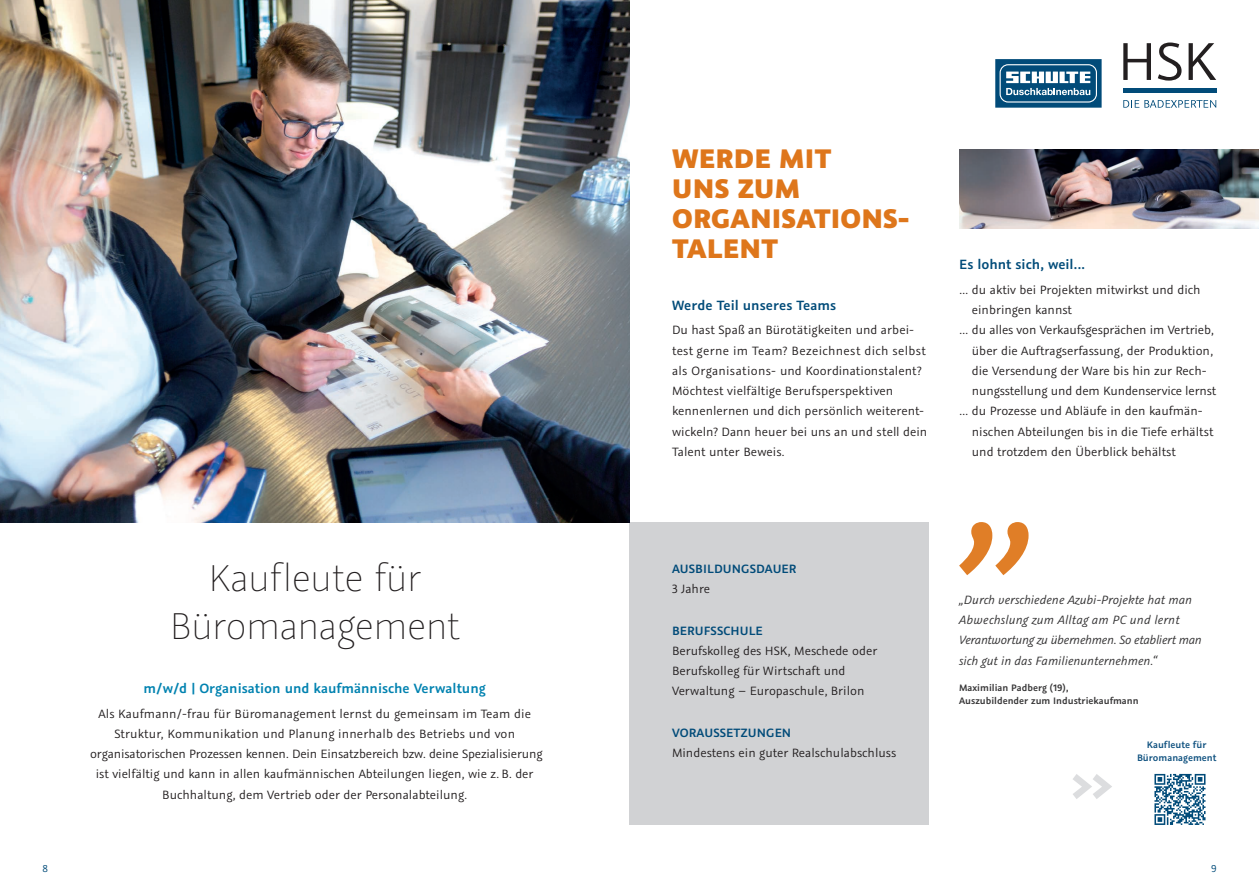
<style>
.page{position:relative;width:1259px;height:893px;background:#fff}
.page>*{position:absolute;margin:0;border:0;box-sizing:border-box;transform-origin:0 0}
.t1{font:200 42px/48px "Graublau Sans";letter-spacing:-.02em;color:#231f20;text-align:center}
.t2{font:800 30px/30px "Graublau Sans";letter-spacing:.01em;color:#de761b}
.t3{font:600 15px "Graublau Sans";color:#0082b0}
.t4{font:600 15px "Graublau Sans";letter-spacing:.005em;color:#014b79}
.t5{font:13.5px/20.2px "Graublau Sans";color:#231f20}
.t6{font:italic 13.5px/20.2px "Graublau Sans";letter-spacing:-.005em;color:#363536}
.t7{font:600 13.5px "Graublau Sans";letter-spacing:.01em;color:#014b79}
.t8{font:11.25px "Graublau Sans";color:#014b79}
.t9{font:600 10.5px/13.5px "Graublau Sans";color:#363536}
.t10{font:600 10.5px/13.5px "Graublau Sans";color:#105280;text-align:center}
</style>
<div class="page">
<svg style="left:995px;top:59px;width:106px;height:49px;background:#40779a"></svg>
<svg style="left:1123px;top:43px;width:28px;height:37px"></svg>
<svg style="left:1157px;top:43px;width:24px;height:38px"></svg>
<svg style="left:1188px;top:43px;width:28px;height:37px"></svg>
<hr style="left:1123px;top:88px;width:93px;height:4px;background:#014b79">
<svg style="left:1123px;top:100px;width:93px;height:8px"></svg>
<img style="left:959px;top:150px;width:300px;height:78px">
<div style="left:629px;top:522px;width:300px;height:303px;background:#d1d2d4"></div>
<svg style="left:959px;top:522px;width:69px;height:53px"></svg>
<svg style="left:1154px;top:774px;width:51px;height:51px"></svg>
<svg style="left:1073px;top:774px;width:39px;height:25px"></svg>
<img style="left:0;top:0;width:629px;height:522px">
<h1 class="t1" style="left:170px;top:554px;width:292px">Kaufleute für<br>Büromanagement</h1>
<p class="t3" style="left:144px;top:679px;width:344px">m/w/d | Organisation und kaufmännische Verwaltung</p>
<p class="t5" style="left:90px;top:703px;width:454px;text-align:center">Als Kaufmann/-frau für Büromanagement lernst du gemeinsam im Team die Struktur, Kommunikation und Planung innerhalb des Betriebs und von organisatorischen Prozessen kennen. Dein Einsatzbereich bzw. deine Spezialisierung ist vielfältig und kann in allen kaufmännischen Abteilungen liegen, wie z. B. der Buchhaltung, dem Vertrieb oder der Personalabteilung.</p>
<h2 class="t2" style="left:672px;top:143px;width:239px">WERDE MIT<br>UNS ZUM<br>ORGANISATIONS-<br>TALENT</h2>
<p class="t4" style="left:672px;top:296px;width:166px">Werde Teil unseres Teams</p>
<p class="t5" style="left:672px;top:320px;width:257px">Du hast Spaß an Bürotätigkeiten und arbei&shy;test gerne im Team? Bezeichnest dich selbst als Organisations- und Koordinationstalent?<br>Möchtest vielfältige Berufsperspektiven kennenlernen und dich persönlich weiterent&shy;wickeln? Dann heuer bei uns an und stell dein Talent unter Beweis.</p>
<p class="t4" style="left:959px;top:255px;width:128px">Es lohnt sich, weil...</p>
<p class="t5" style="left:959px;top:279px;width:243px">... du aktiv bei Projekten mitwirkst und dich</p>
<p class="t5" style="left:972px;top:300px;width:102px">einbringen kannst</p>
<p class="t5" style="left:959px;top:320px;width:256px">... du alles von Verkaufsgesprächen im Vertrieb,</p>
<p class="t5" style="left:972px;top:340px;width:243px">über die Auftragserfassung, der Produktion,</p>
<p class="t5" style="left:972px;top:360px;width:236px">die Versendung der Ware bis hin zur Rech-</p>
<p class="t5" style="left:972px;top:381px;width:246px">nungsstellung und dem Kundenservice lernst</p>
<p class="t5" style="left:959px;top:401px;width:245px">... du Prozesse und Abläufe in den kaufmän-</p>
<p class="t5" style="left:972px;top:421px;width:243px">nischen Abteilungen bis in die Tiefe erhältst</p>
<p class="t5" style="left:972px;top:441px;width:205px">und trotzdem den Überblick behältst</p>
<p class="t7" style="left:672px;top:560px;width:126px">AUSBILDUNGSDAUER</p>
<p class="t5" style="left:672px;top:579px;width:39px">3 Jahre</p>
<p class="t7" style="left:672px;top:622px;width:92px">BERUFSSCHULE</p>
<p class="t5" style="left:672px;top:640px;width:207px">Berufskolleg des HSK, Meschede oder<br>Berufskolleg für Wirtschaft und<br>Verwaltung – Europaschule, Brilon</p>
<p class="t7" style="left:672px;top:724px;width:121px">VORAUSSETZUNGEN</p>
<p class="t5" style="left:672px;top:743px;width:226px">Mindestens ein guter Realschulabschluss</p>
<p class="t6" style="left:959px;top:590px;width:244px">„Durch verschiedene Azubi-Projekte hat man Abwechslung zum Alltag am PC und lernt Verantwortung zu übernehmen. So etabliert man sich gut in das Familienunternehmen.“</p>
<p class="t9" style="left:959px;top:681px;width:181px">Maximilian Padberg (19),<br>Auszubildender zum Industriekaufmann</p>
<p class="t10" style="left:1137px;top:737px;width:81px">Kaufleute für<br>Büromanagement</p>
<p class="t8" style="left:43px;top:861px;width:7px">8</p>
<p class="t8" style="left:1211px;top:861px;width:7px">9</p>
</div>
